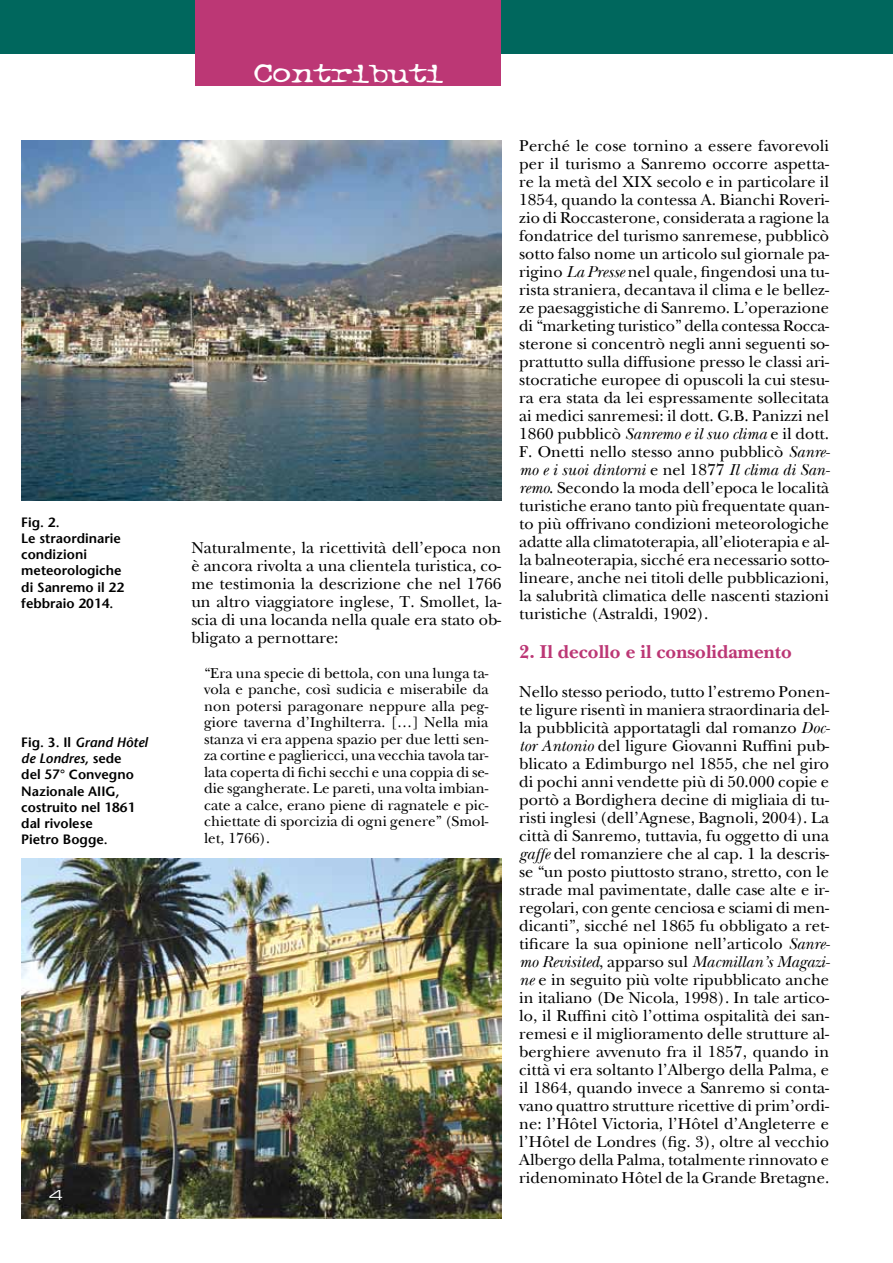
<style>
.page{position:relative;width:893px;height:1263px;background:#fff}
.page>*{position:absolute;margin:0;border:0;box-sizing:border-box;transform-origin:0 0}
.t1{font:30px "Typewriter OS Oldstyle";color:#fff;scale:1.35 1}
.t2{font:700 19.5px "New Baskerville";color:#bc3775}
.t3{font:16.5px/18px "New Baskerville";color:#000;text-align:justify}
.t4{font:15px/16.5px "New Baskerville";color:#000;text-align:justify}
.t5{font:600 13.5px/16.2px "Stone Sans";color:#000}
.t6{font:13.5px "Eurostile Extended Two";color:#fff;scale:1.11 1}
.s1{font-style:italic}
</style>
<div class="page">
<img style="left:21px;top:858px;width:480px;height:360px">
<div style="left:0;top:0;width:893px;height:53px;background:#00675d"></div>
<div style="left:196px;top:0;width:305px;height:85px;background:#bc3775"></div>
<img style="left:21px;top:140px;width:480px;height:360px">
<p class="t5" style="left:21px;top:514px;width:104px">Fig. 2.<br>Le straordinarie condizioni meteorologiche di Sanremo il 22 febbraio 2014.</p>
<p class="t5" style="left:21px;top:734px;width:128px">Fig. 3. Il <span class="s1">Grand Hôtel de Londres</span>, sede<br>del 57° Convegno<br>Nazionale AIIG, costruito nel 1861 dal rivolese<br>Pietro Bogge.</p>
<p class="t6" style="left:49px;top:1185px;width:15px">4</p>
<h1 class="t1" style="left:254px;top:56px;width:142px">Contributi</h1>
<p class="t3" style="left:191px;top:538px;width:312px">Naturalmente, la ricettività dell’epoca non è ancora rivolta a una clientela turistica, co&shy;me testimonia la descrizione che nel 1766 un altro viaggiatore inglese, T. Smollet, la&shy;scia di una locanda nella quale era stato ob&shy;bligato a pernottare:</p>
<p class="t4" style="left:204px;top:664px;width:286px">“Era una specie di bettola, con una lunga ta&shy;vola e panche, così sudicia e miserabile da non potersi paragonare neppure alla peg&shy;giore taverna d’Inghilterra. […] Nella mia stanza vi era appena spazio per due letti sen&shy;za cortine e pagliericci, una vecchia tavola tar&shy;lata coperta di fichi secchi e una coppia di se&shy;die sgangherate. Le pareti, una volta imbian&shy;cate a calce, erano piene di ragnatele e pic&shy;chiettate di sporcizia di ogni genere” (Smol&shy;let, 1766).</p>
<p class="t3" style="left:519px;top:137px;width:312px">Perché le cose tornino a essere favorevoli per il turismo a Sanremo occorre aspetta&shy;re la metà del XIX secolo e in particolare il 1854, quando la contessa A. Bianchi Roveri&shy;zio di Roccasterone, considerata a ragione la fondatrice del turismo sanremese, pubblicò sotto falso nome un articolo sul giornale pa&shy;rigino <span class="s1">La Presse</span> nel quale, fingendosi una tu&shy;rista straniera, decantava il clima e le bellez&shy;ze paesaggistiche di Sanremo. L’operazione di “marketing turistico” della contessa Rocca&shy;sterone si concentrò negli anni seguenti so&shy;prattutto sulla diffusione presso le classi ari&shy;stocratiche europee di opuscoli la cui stesu&shy;ra era stata da lei espressamente sollecitata ai medici sanremesi: il dott. G.B. Panizzi nel 1860 pubblicò <span class="s1">Sanremo e il suo clima</span> e il dott.<br>F. Onetti nello stesso anno pubblicò <span class="s1">Sanre&shy;mo e i suoi dintorni</span> e nel 1877 <span class="s1">Il clima di San&shy;remo</span>. Secondo la moda dell’epoca le località turistiche erano tanto più frequentate quan&shy;to più offrivano condizioni meteorologiche adatte alla climatoterapia, all’elioterapia e al&shy;la balneoterapia, sicché era necessario sotto&shy;lineare, anche nei titoli delle pubblicazioni, la salubrità climatica delle nascenti stazioni turistiche (Astraldi, 1902).</p>
<p class="t2" style="left:519px;top:640px;width:274px">2. Il decollo e il consolidamento</p>
<p class="t3" style="left:519px;top:683px;width:312px">Nello stesso periodo, tutto l’estremo Ponen&shy;te ligure risentì in maniera straordinaria del&shy;la pubblicità apportatagli dal romanzo <span class="s1">Doc&shy;tor Antonio</span> del ligure Giovanni Ruffini pub&shy;blicato a Edimburgo nel 1855, che nel giro di pochi anni vendette più di 50.000 copie e portò a Bordighera decine di migliaia di tu&shy;risti inglesi (dell’Agnese, Bagnoli, 2004). La città di Sanremo, tuttavia, fu oggetto di una <span class="s1">gaffe</span> del romanziere che al cap. 1 la descris&shy;se “un posto piuttosto strano, stretto, con le strade mal pavimentate, dalle case alte e ir&shy;regolari, con gente cenciosa e sciami di men&shy;dicanti”, sicché nel 1865 fu obbligato a ret&shy;tificare la sua opinione nell’articolo <span class="s1">Sanre&shy;mo Revisited</span>, apparso sul <span class="s1">Macmillan’s Magazi&shy;ne</span> e in seguito più volte ripubblicato anche in italiano (De Nicola, 1998). In tale artico&shy;lo, il Ruffini citò l’ottima ospitalità dei san&shy;remesi e il miglioramento delle strutture al&shy;berghiere avvenuto fra il 1857, quando in città vi era soltanto l’Albergo della Palma, e il 1864, quando invece a Sanremo si conta&shy;vano quattro strutture ricettive di prim’ordi&shy;ne: l’Hôtel Victoria, l’Hôtel d’Angleterre e l’Hôtel de Londres (fig. 3), oltre al vecchio Albergo della Palma, totalmente rinnovato e ridenominato Hôtel de la Grande Bretagne.</p>
</div>
